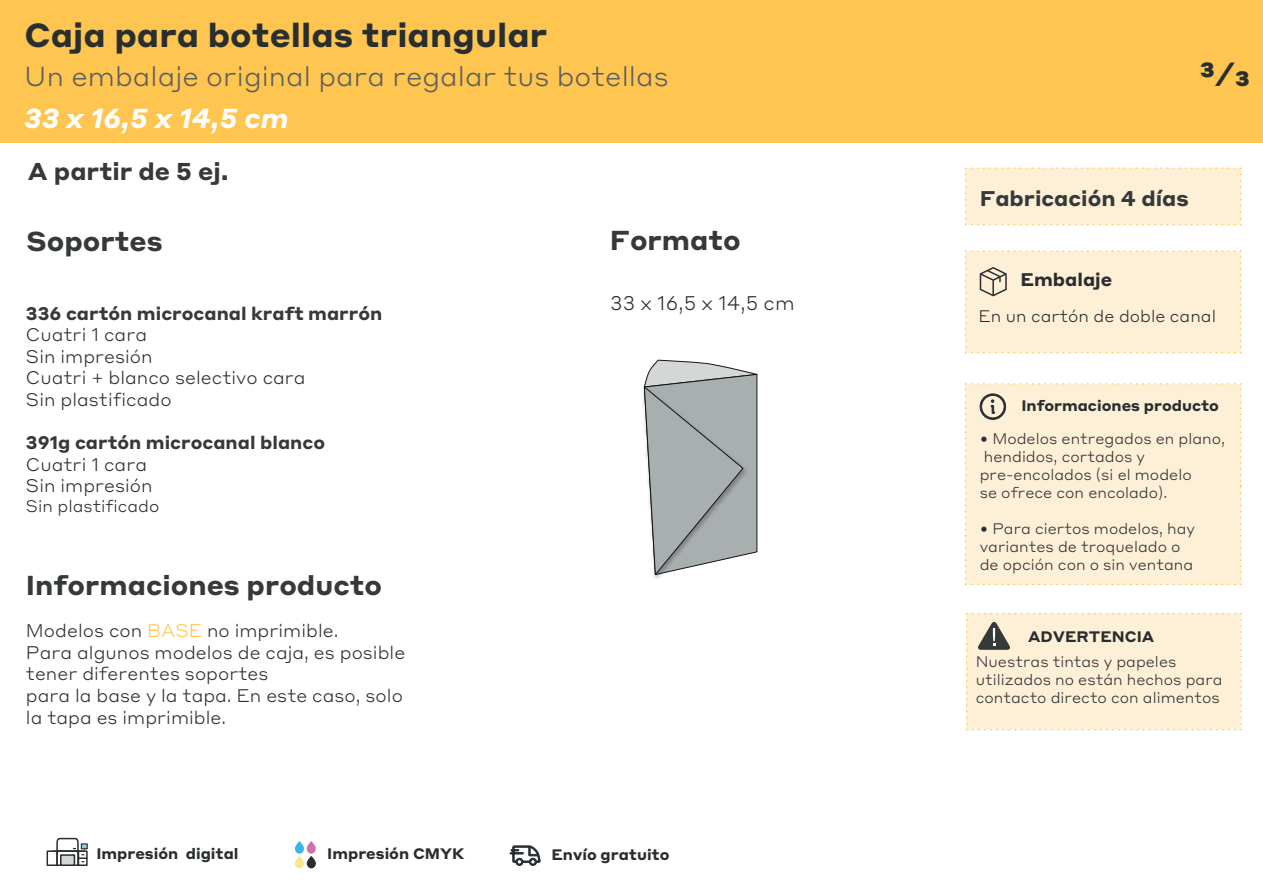
<style>
.page{position:relative;width:1263px;height:893px;background:#fff}
.page>*{position:absolute;margin:0;border:0;box-sizing:border-box;transform-origin:0 0}
.t1{font:700 33px "Styrene A";color:#292e2f}
.t2{font:300 27px "Styrene A";letter-spacing:.005em;color:#5a5e5f}
.t3{font:700 27px "Styrene A";color:#36393a}
.t4{font:italic 700 27px "Styrene A";letter-spacing:.005em;color:#fff}
.t5{font:700 24px "Styrene A";color:#36393a}
.t6{font:700 21px "Styrene A";color:#36393a}
.t7{font:300 19.5px "Styrene A";color:#292e2f}
.t8{font:300 18px/21.6px "Styrene A";color:#292e2f}
.t9{font:700 18px "Styrene A";color:#36393a}
.t10{font:700 18px "Styrene A";color:#292d2f}
.t11{font:300 16.5px "Styrene A";color:#292e2f}
.t12{font:300 15px/18px "Styrene A";color:#292e2f}
.t13{font:700 15px "Styrene A";color:#292d2f}
.s1{color:#fec550}
</style>
<div class="page">
<div style="left:1px;top:1px;width:1262px;height:142px;background:#fec550"></div>
<svg style="left:643px;top:360px;width:115px;height:217px;background:#afb3b3"></svg>
<div style="left:964px;top:167px;width:278px;height:59px;background:#feefd7"></div>
<div style="left:964px;top:250px;width:278px;height:104px;background:#feefd7"></div>
<div style="left:964px;top:383px;width:278px;height:203px;background:#feefd7"></div>
<div style="left:966px;top:613px;width:276px;height:118px;background:#feefd7"></div>
<svg style="left:510px;top:845px;width:31px;height:21px"></svg>
<svg style="left:295px;top:841px;width:21px;height:27px"></svg>
<div style="left:56px;top:850px;width:23px;height:16px;border:2px solid #292d2f"></div>
<div style="left:60px;top:854px;width:15px;height:12px;background:#d4d6d4;border:2px solid #292d2f"></div>
<div style="left:78px;top:850px;width:10px;height:16px;border:2px solid #292d2f"></div>
<div style="left:47px;top:850px;width:11px;height:16px;border:2px solid #292d2f"></div>
<svg style="left:56px;top:837px;width:31px;height:25px"></svg>
<h1 class="t1" style="left:24px;top:7px;width:524px">Caja para botellas triangular</h1>
<h2 class="t2" style="left:24px;top:54px;width:646px">Un embalaje original para regalar tus botellas</h2>
<h2 class="t4" style="left:24px;top:95px;width:266px">33 x 16,5 x 14,5 cm</h2>
<h3 class="t5" style="left:28px;top:151px;width:202px">A partir de 5 ej.</h3>
<h2 class="t3" style="left:26px;top:218px;width:138px">Soportes</h2>
<p class="t9" style="left:26px;top:298px;width:358px">336 cartón microcanal kraft marrón</p>
<p class="t8" style="left:26px;top:323px;width:281px">Cuatri 1 cara<br>Sin impresión<br>Cuatri + blanco selectivo cara<br>Sin plastificado</p>
<p class="t9" style="left:26px;top:427px;width:301px">391g cartón microcanal blanco</p>
<p class="t8" style="left:26px;top:452px;width:128px">Cuatri 1 cara<br>Sin impresión</p>
<p class="t11" style="left:26px;top:493px;width:135px">Sin plastificado</p>
<h2 class="t3" style="left:26px;top:562px;width:357px">Informaciones producto</h2>
<p class="t8" style="left:26px;top:618px;width:381px">Modelos con <span class="s1">BASE</span> no imprimible.<br>Para algunos modelos de caja, es posible tener diferentes soportes<br>para la base y la tapa. En este caso, solo la tapa es imprimible.</p>
<h2 class="t3" style="left:610px;top:218px;width:132px">Formato</h2>
<h3 class="t7" style="left:610px;top:287px;width:186px">33 x 16,5 x 14,5 cm</h3>
<p class="t13" style="left:96px;top:840px;width:144px">Impresión digital</p>
<p class="t13" style="left:327px;top:840px;width:139px">Impresión CMYK</p>
<p class="t13" style="left:552px;top:842px;width:119px">Envío gratuito</p>
<h1 class="t1" style="left:1200px;top:46px;width:52px">3⁄3</h1>
<h3 class="t6" style="left:980px;top:181px;width:211px">Fabricación 4 días</h3>
<p class="t10" style="left:1020px;top:264px;width:93px">Embalaje</p>
<p class="t11" style="left:978px;top:302px;width:239px">En un cartón de doble canal</p>
<p class="t13" style="left:1021px;top:393px;width:199px">Informaciones producto</p>
<p class="t12" style="left:980px;top:428px;width:247px">• Modelos entregados en plano, hendidos, cortados y pre-encolados (si el modelo<br>se ofrece con encolado).</p>
<p class="t12" style="left:980px;top:518px;width:217px">• Para ciertos modelos, hay variantes de troquelado o de opción con o sin ventana</p>
<p class="t13" style="left:1028px;top:624px;width:128px">ADVERTENCIA</p>
<p class="t12" style="left:976px;top:652px;width:248px">Nuestras tintas y papeles utilizados no están hechos para contacto directo con alimentos</p>
</div>
